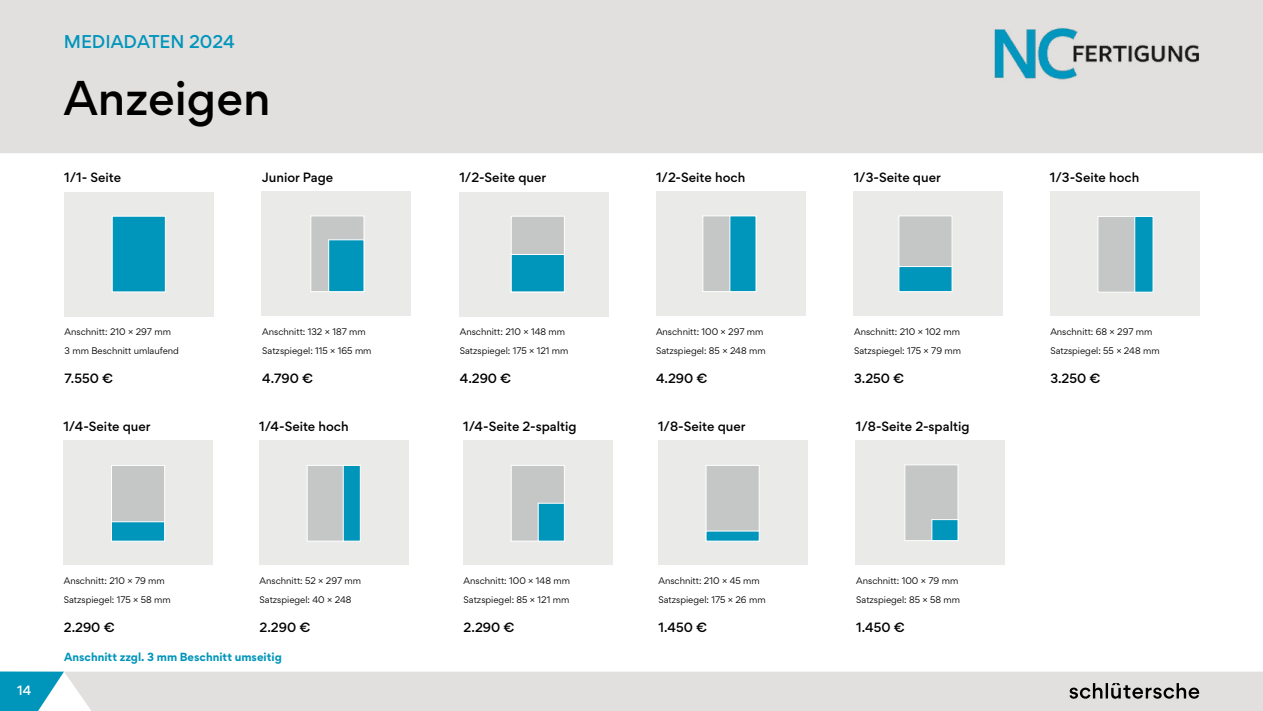
<style>
.page{position:relative;width:1263px;height:711px;background:#fff}
.page>*{position:absolute;margin:0;border:0;box-sizing:border-box;transform-origin:0 0}
.t1{font:500 43.5px "Gordita";color:#000}
.t2{font:500 16.5px "Gordita";color:#0095bb}
.t3{font:500 12px "Gordita";color:#000}
.t4{font:500 12px "Gordita";color:#fff}
.t5{font:700 10.5px "Gordita";color:#0095bb}
.t6{font:8.55px "Gordita";color:#000}
</style>
<div class="page">
<div style="left:0;top:0;width:1263px;height:153px;background:#e1e0df"></div>
<div style="left:64px;top:671px;width:1199px;height:39px;background:#e1e0df"></div>
<svg style="left:0;top:671px;width:64px;height:39px"></svg>
<svg style="left:1069px;top:682px;width:130px;height:16px;background:#9a9998"></svg>
<img style="left:991px;top:23px;width:226px;height:66px">
<div style="left:1050px;top:191px;width:149px;height:125px;background:#eaeae8"></div>
<div style="left:64px;top:192px;width:149px;height:124px;background:#eaeae8"></div>
<div style="left:63px;top:440px;width:150px;height:124px;background:#eaeae8"></div>
<div style="left:262px;top:191px;width:149px;height:125px;background:#eaeae8"></div>
<div style="left:259px;top:440px;width:149px;height:124px;background:#eaeae8"></div>
<div style="left:459px;top:192px;width:149px;height:124px;background:#eaeae8"></div>
<div style="left:463px;top:440px;width:149px;height:124px;background:#eaeae8"></div>
<div style="left:656px;top:191px;width:149px;height:125px;background:#eaeae8"></div>
<div style="left:658px;top:440px;width:149px;height:124px;background:#eaeae8"></div>
<div style="left:854px;top:191px;width:149px;height:125px;background:#eaeae8"></div>
<div style="left:856px;top:440px;width:149px;height:124px;background:#eaeae8"></div>
<div style="left:112px;top:216px;width:54px;height:76px;background:#0095bb;border:1px solid #fff"></div>
<div style="left:310px;top:215px;width:54px;height:77px;background:#c5c6c6;border:1px solid #fff"></div>
<div style="left:328px;top:239px;width:36px;height:53px;background:#0095bb;border:1px solid #fff"></div>
<div style="left:511px;top:216px;width:54px;height:76px;background:#c5c6c6;border:1px solid #fff"></div>
<div style="left:511px;top:254px;width:54px;height:38px;background:#0095bb;border:1px solid #fff"></div>
<div style="left:702px;top:215px;width:54px;height:77px;background:#c5c6c6;border:1px solid #fff"></div>
<div style="left:729px;top:215px;width:27px;height:77px;background:#0095bb;border:1px solid #fff"></div>
<div style="left:898px;top:215px;width:54px;height:77px;background:#c5c6c6;border:1px solid #fff"></div>
<div style="left:898px;top:266px;width:54px;height:26px;background:#0095bb;border:1px solid #fff"></div>
<div style="left:904px;top:464px;width:54px;height:77px;background:#c5c6c6;border:1px solid #fff"></div>
<div style="left:931px;top:519px;width:27px;height:22px;background:#0095bb;border:1px solid #fff"></div>
<div style="left:706px;top:465px;width:54px;height:76px;background:#c5c6c6;border:1px solid #fff"></div>
<div style="left:706px;top:530px;width:54px;height:11px;background:#0095bb;border:1px solid #fff"></div>
<div style="left:511px;top:465px;width:54px;height:76px;background:#c5c6c6;border:1px solid #fff"></div>
<div style="left:538px;top:502px;width:27px;height:39px;background:#0095bb;border:1px solid #fff"></div>
<div style="left:307px;top:465px;width:54px;height:76px;background:#c5c6c6;border:1px solid #fff"></div>
<div style="left:343px;top:465px;width:18px;height:76px;background:#0095bb;border:1px solid #fff"></div>
<div style="left:111px;top:465px;width:54px;height:76px;background:#c5c6c6;border:1px solid #fff"></div>
<div style="left:111px;top:521px;width:54px;height:20px;background:#0095bb;border:1px solid #fff"></div>
<div style="left:1097px;top:216px;width:54px;height:76px;background:#c5c6c6;border:1px solid #fff"></div>
<div style="left:1134px;top:216px;width:19px;height:76px;background:#0095bb;border:1px solid #fff"></div>
<h2 class="t2" style="left:64px;top:29px;width:173px">MEDIADATEN 2024</h2>
<h1 class="t1" style="left:64px;top:66px;width:208px">Anzeigen</h1>
<h3 class="t3" style="left:64px;top:168px;width:58px">1/1- Seite</h3>
<h3 class="t3" style="left:1050px;top:168px;width:91px">1/3-Seite hoch</h3>
<h3 class="t3" style="left:459px;top:168px;width:88px">1/2-Seite quer</h3>
<h3 class="t3" style="left:656px;top:168px;width:91px">1/2-Seite hoch</h3>
<h3 class="t3" style="left:854px;top:168px;width:89px">1/3-Seite quer</h3>
<h3 class="t3" style="left:262px;top:168px;width:73px">Junior Page</h3>
<p class="t6" style="left:65px;top:325px;width:108px">Anschnitt: 210 × 297 mm</p>
<p class="t6" style="left:65px;top:344px;width:116px">3 mm Beschnitt umlaufend</p>
<h3 class="t3" style="left:65px;top:369px;width:50px">7.550 €</h3>
<h3 class="t3" style="left:63px;top:417px;width:89px">1/4-Seite quer</h3>
<p class="t6" style="left:262px;top:325px;width:105px">Anschnitt: 132 × 187 mm</p>
<p class="t6" style="left:262px;top:344px;width:111px">Satzspiegel: 115 × 165 mm</p>
<h3 class="t3" style="left:262px;top:369px;width:52px">4.790 €</h3>
<h3 class="t3" style="left:259px;top:417px;width:91px">1/4-Seite hoch</h3>
<p class="t6" style="left:460px;top:325px;width:107px">Anschnitt: 210 × 148 mm</p>
<p class="t6" style="left:460px;top:344px;width:110px">Satzspiegel: 175 × 121 mm</p>
<h3 class="t3" style="left:460px;top:369px;width:53px">4.290 €</h3>
<h3 class="t3" style="left:463px;top:417px;width:115px">1/4-Seite 2-spaltig</h3>
<p class="t6" style="left:656px;top:325px;width:109px">Anschnitt: 100 × 297 mm</p>
<p class="t6" style="left:656px;top:344px;width:111px">Satzspiegel: 85 × 248 mm</p>
<h3 class="t3" style="left:656px;top:369px;width:53px">4.290 €</h3>
<h3 class="t3" style="left:658px;top:417px;width:89px">1/8-Seite quer</h3>
<p class="t6" style="left:854px;top:325px;width:107px">Anschnitt: 210 × 102 mm</p>
<p class="t6" style="left:854px;top:344px;width:108px">Satzspiegel: 175 × 79 mm</p>
<h3 class="t3" style="left:854px;top:369px;width:52px">3.250 €</h3>
<h3 class="t3" style="left:856px;top:417px;width:115px">1/8-Seite 2-spaltig</h3>
<p class="t6" style="left:1050px;top:325px;width:104px">Anschnitt: 68 × 297 mm</p>
<p class="t6" style="left:1050px;top:344px;width:111px">Satzspiegel: 55 × 248 mm</p>
<h3 class="t3" style="left:1050px;top:369px;width:52px">3.250 €</h3>
<h3 class="t4" style="left:17px;top:681px;width:16px">14</h3>
<p class="t6" style="left:64px;top:574px;width:103px">Anschnitt: 210 × 79 mm</p>
<p class="t6" style="left:64px;top:593px;width:108px">Satzspiegel: 175 × 58 mm</p>
<h3 class="t3" style="left:64px;top:618px;width:52px">2.290 €</h3>
<p class="t6" style="left:260px;top:574px;width:103px">Anschnitt: 52 × 297 mm</p>
<p class="t6" style="left:260px;top:593px;width:94px">Satzspiegel: 40 × 248</p>
<h3 class="t3" style="left:260px;top:618px;width:52px">2.290 €</h3>
<p class="t5" style="left:64px;top:648px;width:219px">Anschnitt zzgl. 3 mm Beschnitt umseitig</p>
<p class="t6" style="left:464px;top:574px;width:108px">Anschnitt: 100 × 148 mm</p>
<p class="t6" style="left:464px;top:593px;width:107px">Satzspiegel: 85 × 121 mm</p>
<h3 class="t3" style="left:464px;top:618px;width:52px">2.290 €</h3>
<p class="t6" style="left:658px;top:574px;width:103px">Anschnitt: 210 × 45 mm</p>
<p class="t6" style="left:658px;top:593px;width:109px">Satzspiegel: 175 × 26 mm</p>
<h3 class="t3" style="left:658px;top:618px;width:50px">1.450 €</h3>
<p class="t6" style="left:856px;top:574px;width:104px">Anschnitt: 100 × 79 mm</p>
<p class="t6" style="left:856px;top:593px;width:105px">Satzspiegel: 85 × 58 mm</p>
<h3 class="t3" style="left:856px;top:618px;width:50px">1.450 €</h3>
</div>
